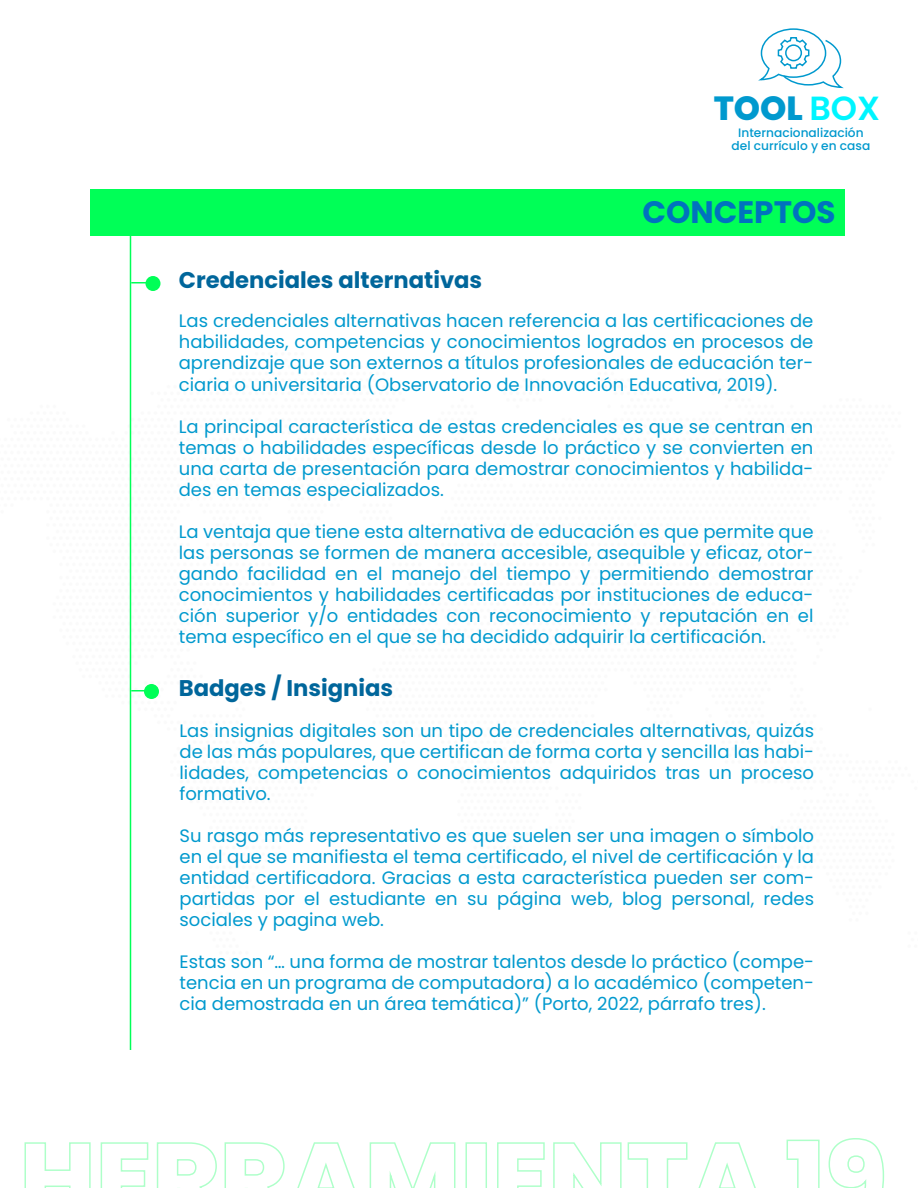
<style>
.page{position:relative;width:918px;height:1188px;background:#fff}
.page>*{position:absolute;margin:0;border:0;box-sizing:border-box;transform-origin:0 0}
.t1{font:800 33.45px "Poppins";color:#0099ce}
.t2{font:31.05px "Poppins";color:#0072bf}
.t3{font:22.65px "Poppins";color:#00669b}
.t4{font:18px/21px "Poppins";color:#0099ce;text-align:justify}
.t5{font:500 12.15px/13px "Poppins";color:#0099ce;text-align:center}
.s1{font-weight:600;color:#00f5ff}
</style>
<div class="page">
<svg style="left:24px;top:1142px;width:67px;height:46px"></svg>
<svg style="left:100px;top:1142px;width:49px;height:46px"></svg>
<svg style="left:156px;top:1142px;width:300px;height:46px"></svg>
<svg style="left:465px;top:1142px;width:22px;height:46px"></svg>
<svg style="left:497px;top:1142px;width:48px;height:46px"></svg>
<svg style="left:553px;top:1142px;width:203px;height:46px"></svg>
<svg style="left:786px;top:1139px;width:34px;height:49px"></svg>
<svg style="left:828px;top:1138px;width:57px;height:50px"></svg>
<div style="left:90px;top:189px;width:754px;height:47px;background:#00ff57"></div>
<hr style="left:130px;top:224px;width:1px;height:826px;background:#00ff57">
<hr style="left:131px;top:690px;width:20px;height:2px;background:#00ff57">
<hr style="left:131px;top:282px;width:20px;height:2px;background:#00ff57">
<div style="left:145px;top:276px;width:15px;height:15px;background:#00ff57;border-radius:50%"></div>
<div style="left:144px;top:684px;width:15px;height:15px;background:#00ff57;border-radius:50%"></div>
<svg style="left:758px;top:28px;width:86px;height:61px"></svg>
<h1 class="t1" style="left:714px;top:89px;width:168px">TOOL <span class="s1">BOX</span></h1>
<p class="t5" style="left:732px;top:126px;width:140px">Internacionalización del currículo y en casa</p>
<h2 class="t2" style="left:642px;top:194px;width:195px">CONCEPTOS</h2>
<p class="t3" style="left:179px;top:266px;width:305px">Credenciales alternativas</p>
<p class="t4" style="left:179px;top:311px;width:636px">Las credenciales alternativas hacen referencia a las certificaciones de habilidades, competencias y conocimientos logrados en procesos de aprendizaje que son externos a títulos profesionales de educación ter&shy;ciaria o universitaria (Observatorio de Innovación Educativa, 2019).</p>
<p class="t4" style="left:179px;top:416px;width:636px">La principal característica de estas credenciales es que se centran en temas o habilidades específicas desde lo práctico y se convierten en una carta de presentación para demostrar conocimientos y habilida&shy;des en temas especializados.</p>
<p class="t4" style="left:179px;top:521px;width:636px">La ventaja que tiene esta alternativa de educación es que permite que las personas se formen de manera accesible, asequible y eficaz, otor&shy;gando facilidad en el manejo del tiempo y permitiendo demostrar conocimientos y habilidades certificadas por instituciones de educa&shy;ción superior y/o entidades con reconocimiento y reputación en el tema específico en el que se ha decidido adquirir la certificación.</p>
<p class="t3" style="left:179px;top:674px;width:216px">Badges / Insignias</p>
<p class="t4" style="left:180px;top:721px;width:636px">Las insignias digitales son un tipo de credenciales alternativas, quizás de las más populares, que certifican de forma corta y sencilla las habi&shy;lidades, competencias o conocimientos adquiridos tras un proceso formativo.</p>
<p class="t4" style="left:180px;top:826px;width:636px">Su rasgo más representativo es que suelen ser una imagen o símbolo en el que se manifiesta el tema certificado, el nivel de certificación y la entidad certificadora. Gracias a esta característica pueden ser com&shy;partidas por el estudiante en su página web, blog personal, redes sociales y pagina web.</p>
<p class="t4" style="left:180px;top:952px;width:636px">Estas son “… una forma de mostrar talentos desde lo práctico (compe&shy;tencia en un programa de computadora) a lo académico (competen&shy;cia demostrada en un área temática)” (Porto, 2022, párrafo tres).</p>
</div>
